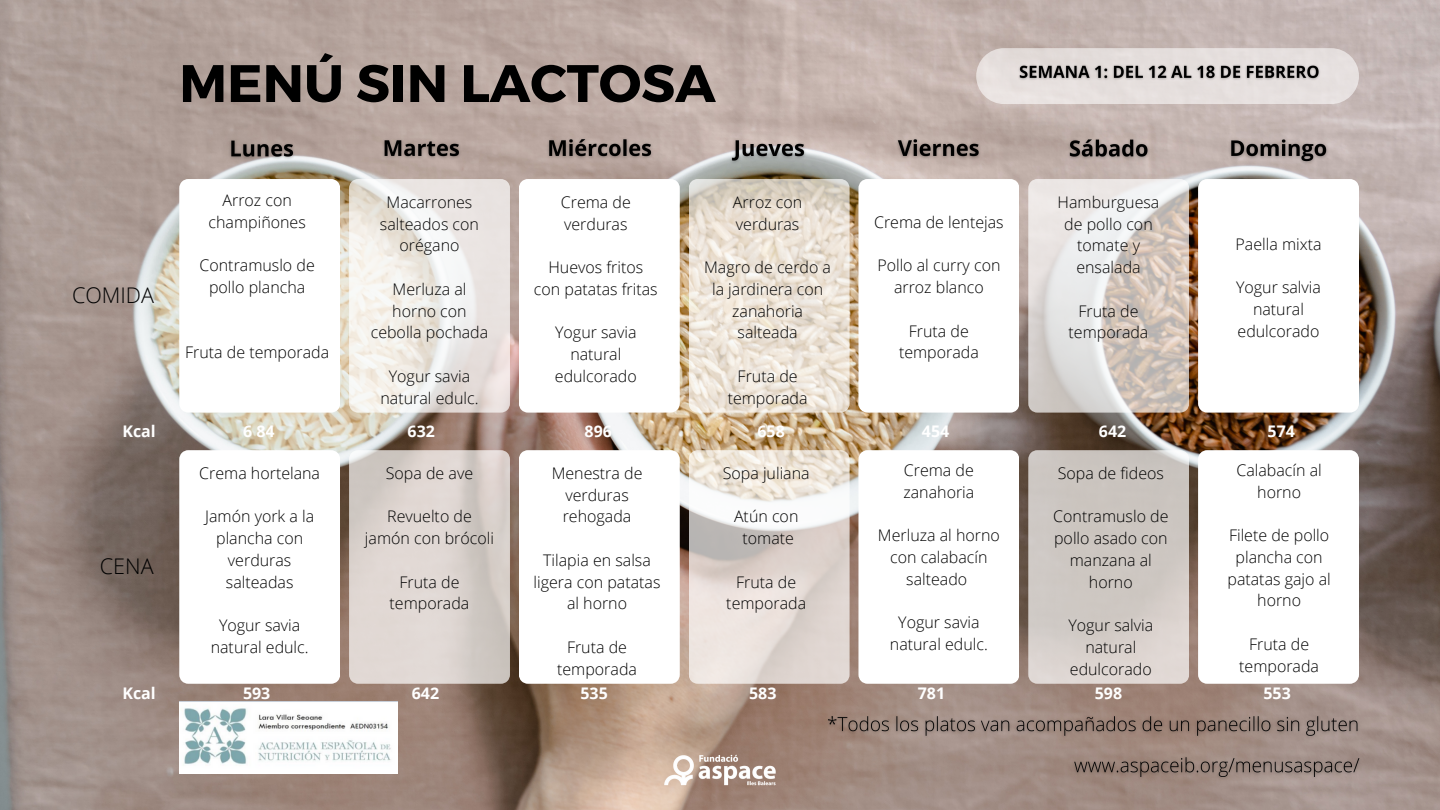
<style>
.page{position:relative;width:1440px;height:810px;background:#fff}
.page>*{position:absolute;margin:0;border:0;box-sizing:border-box;transform-origin:0 0}
.t1{font:700 52.6px "Montserrat";color:#000}
.t2{font:300 21.6px "Open Sans";color:#000}
.t3{font:300 16px/21.8px "Open Sans";color:#000;text-align:center}
.t4{font:700 16px "Open Sans";color:#fff}
</style>
<div class="page">
<img style="left:0;top:0;width:1440px;height:810px">
<img style="left:664px;top:751px;width:112px;height:38px">
<img style="left:1068px;top:751px;width:297px;height:32px">
<img style="left:822px;top:711px;width:542px;height:32px">
<img style="left:1226px;top:133px;width:107px;height:35px">
<img style="left:225px;top:133px;width:75px;height:30px">
<img style="left:379px;top:133px;width:85px;height:31px">
<img style="left:543px;top:133px;width:114px;height:31px">
<img style="left:726px;top:133px;width:83px;height:35px">
<img style="left:893px;top:133px;width:92px;height:31px">
<img style="left:1065px;top:133px;width:88px;height:30px">
<img style="left:179px;top:701px;width:219px;height:72px">
<div style="left:976px;top:48px;width:383px;height:56px;background:#e6e0de;border-radius:28px"></div>
<img style="left:1019px;top:64px;width:301px;height:16px">
<svg style="left:179px;top:179px;width:161px;height:234px"></svg>
<svg style="left:349px;top:179px;width:161px;height:234px"></svg>
<svg style="left:519px;top:179px;width:161px;height:234px"></svg>
<svg style="left:689px;top:179px;width:161px;height:234px;background:#e9e0d4"></svg>
<svg style="left:858px;top:179px;width:161px;height:234px"></svg>
<svg style="left:1028px;top:179px;width:161px;height:234px;background:#dcd5d1"></svg>
<svg style="left:1198px;top:179px;width:161px;height:234px"></svg>
<svg style="left:179px;top:450px;width:161px;height:234px"></svg>
<svg style="left:349px;top:450px;width:161px;height:234px;background:#d9d1cd"></svg>
<svg style="left:519px;top:450px;width:161px;height:234px"></svg>
<svg style="left:689px;top:450px;width:161px;height:234px;background:#e4dcd7"></svg>
<svg style="left:858px;top:450px;width:161px;height:234px"></svg>
<svg style="left:1028px;top:450px;width:161px;height:234px;background:#d0c9c4"></svg>
<svg style="left:1198px;top:450px;width:161px;height:234px"></svg>
<p class="t1" style="left:179px;top:49px;width:538px">MENÚ SIN LACTOSA</p>
<p class="t2" style="left:72px;top:280px;width:84px">COMIDA</p>
<p class="t3" style="left:209px;top:189px;width:99px">Arroz con champiñones</p>
<p class="t3" style="left:200px;top:254px;width:117px">Contramuslo de pollo plancha</p>
<p class="t3" style="left:185px;top:341px;width:145px">Fruta de temporada</p>
<p class="t3" style="left:380px;top:191px;width:101px">Macarrones salteados con orégano</p>
<p class="t3" style="left:371px;top:278px;width:119px">Merluza al horno con cebolla pochada</p>
<p class="t3" style="left:381px;top:365px;width:99px">Yogur savia natural edulc.</p>
<p class="t3" style="left:561px;top:191px;width:71px;text-align:left">Crema de verduras</p>
<p class="t3" style="left:534px;top:256px;width:125px">Huevos fritos con patatas fritas</p>
<p class="t3" style="left:555px;top:321px;width:83px">Yogur savia natural edulcorado</p>
<p class="t3" style="left:733px;top:191px;width:71px;text-align:left">Arroz con verduras</p>
<p class="t3" style="left:704px;top:256px;width:128px">Magro de cerdo a la jardinera con zanahoria salteada</p>
<p class="t3" style="left:728px;top:365px;width:81px">Fruta de temporada</p>
<p class="t3" style="left:874px;top:211px;width:131px">Crema de lentejas</p>
<p class="t3" style="left:877px;top:254px;width:125px">Pollo al curry con arroz blanco</p>
<p class="t3" style="left:899px;top:320px;width:81px">Fruta de temporada</p>
<p class="t3" style="left:1058px;top:191px;width:103px">Hamburguesa de pollo con tomate y ensalada</p>
<p class="t3" style="left:1069px;top:299px;width:81px">Fruta de temporada</p>
<p class="t3" style="left:1236px;top:233px;width:87px">Paella mixta</p>
<p class="t3" style="left:1236px;top:276px;width:86px">Yogur salvia natural edulcorado</p>
<p class="t4" style="left:122px;top:420px;width:35px">Kcal</p>
<p class="t4" style="left:243px;top:420px;width:33px">6 84</p>
<p class="t4" style="left:408px;top:420px;width:29px">632</p>
<p class="t4" style="left:585px;top:420px;width:29px">896</p>
<p class="t4" style="left:757px;top:420px;width:29px">658</p>
<p class="t4" style="left:922px;top:420px;width:29px">454</p>
<p class="t4" style="left:1099px;top:420px;width:29px">642</p>
<p class="t4" style="left:1268px;top:420px;width:29px">574</p>
<p class="t2" style="left:100px;top:551px;width:55px">CENA</p>
<p class="t3" style="left:199px;top:462px;width:122px">Crema hortelana</p>
<p class="t3" style="left:205px;top:505px;width:111px">Jamón york a la plancha con verduras salteadas</p>
<p class="t3" style="left:211px;top:614px;width:99px">Yogur savia natural edulc.</p>
<p class="t3" style="left:386px;top:462px;width:89px">Sopa de ave</p>
<p class="t3" style="left:365px;top:505px;width:131px">Revuelto de jamón con brócoli</p>
<p class="t3" style="left:390px;top:571px;width:81px">Fruta de temporada</p>
<p class="t3" style="left:552px;top:462px;width:92px">Menestra de verduras rehogada</p>
<p class="t3" style="left:534px;top:549px;width:128px">Tilapia en salsa ligera con patatas al horno</p>
<p class="t3" style="left:557px;top:636px;width:81px">Fruta de temporada</p>
<p class="t3" style="left:723px;top:462px;width:88px">Sopa juliana</p>
<p class="t3" style="left:734px;top:505px;width:66px">Atún con</p>
<p class="t3" style="left:743px;top:527px;width:53px">tomate</p>
<p class="t3" style="left:726px;top:571px;width:81px">Fruta de temporada</p>
<p class="t3" style="left:903px;top:459px;width:72px;text-align:left">Crema de zanahoria</p>
<p class="t3" style="left:878px;top:524px;width:123px">Merluza al horno con calabacín salteado</p>
<p class="t3" style="left:890px;top:611px;width:99px">Yogur savia natural edulc.</p>
<p class="t3" style="left:1058px;top:462px;width:108px">Sopa de fideos</p>
<p class="t3" style="left:1053px;top:505px;width:117px">Contramuslo de pollo asado con manzana al horno</p>
<p class="t3" style="left:1068px;top:614px;width:86px">Yogur salvia natural edulcorado</p>
<p class="t3" style="left:1236px;top:459px;width:87px">Calabacín al horno</p>
<p class="t3" style="left:1228px;top:524px;width:105px">Filete de pollo plancha con patatas gajo al horno</p>
<p class="t3" style="left:1239px;top:633px;width:81px">Fruta de temporada</p>
<p class="t4" style="left:122px;top:682px;width:35px">Kcal</p>
<p class="t4" style="left:243px;top:682px;width:29px">593</p>
<p class="t4" style="left:412px;top:682px;width:29px">642</p>
<p class="t4" style="left:580px;top:682px;width:29px">535</p>
<p class="t4" style="left:749px;top:682px;width:29px">583</p>
<p class="t4" style="left:918px;top:682px;width:29px">781</p>
<p class="t4" style="left:1095px;top:682px;width:29px">598</p>
<p class="t4" style="left:1263px;top:682px;width:29px">553</p>
</div>
